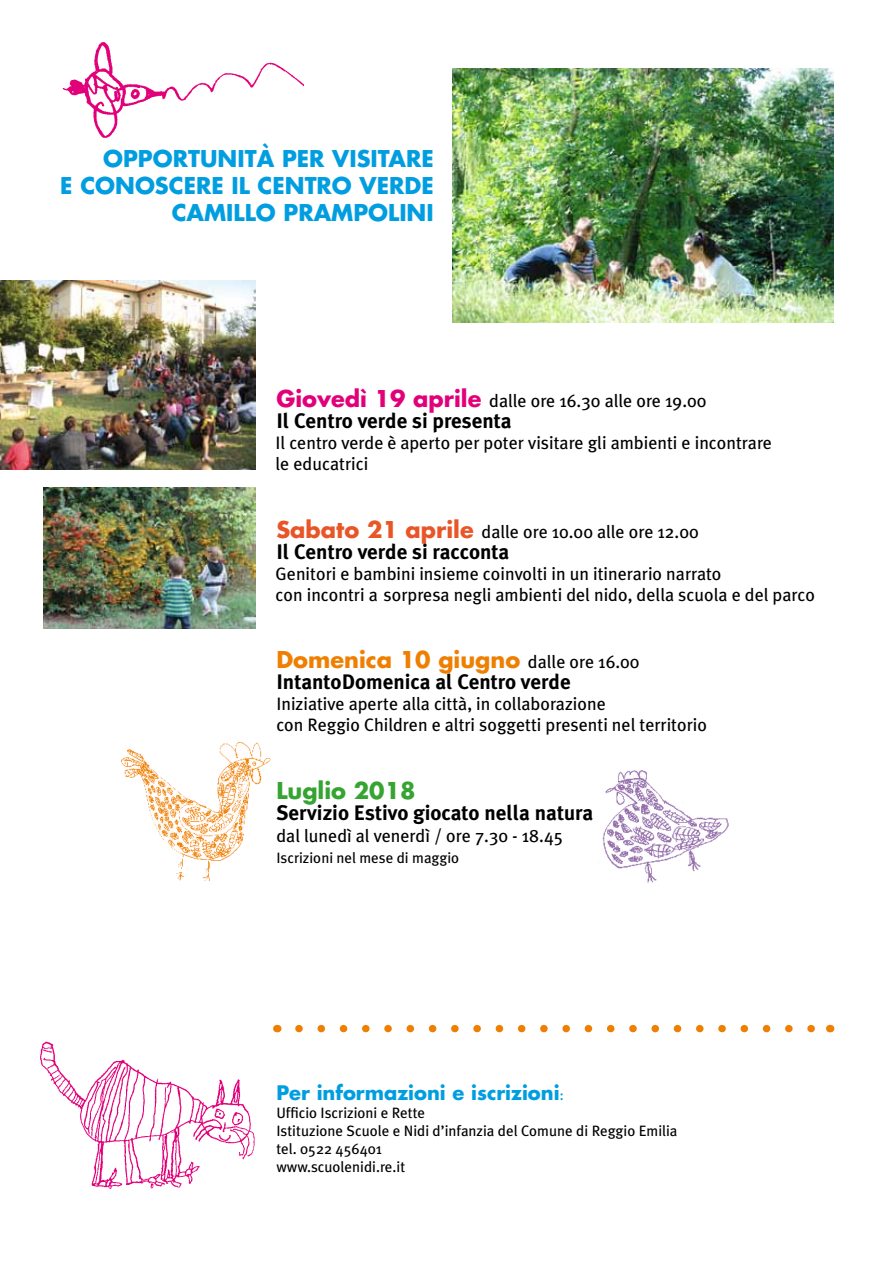
<style>
.page{position:relative;width:893px;height:1263px;background:#fff}
.page>*{position:absolute;margin:0;border:0;box-sizing:border-box;transform-origin:0 0}
.t1{font:700 22.5px/27px "Futura";color:#009ee0;text-align:right}
.t2{font:700 22.5px "Futura";color:#ee7f00}
.t3{font:700 22.5px "Futura";color:#36a431}
.t4{font:700 21px "Meta Plus";color:#000}
.t5{font:700 19.5px "Futura";color:#009ee0}
.t6{font:18px/21px "Meta Plus";color:#000}
.t7{font:15px/18px "Meta Plus";color:#000}
.s1{font-family:"Futura";font-weight:700;font-size:22.5px;color:#e2007a}
.s2{font-family:"Futura";font-weight:700;font-size:22.5px;color:#e85627}
.s3{font-family:"Meta Plus";font-weight:400;font-size:18px;color:#000}
.s4{font-family:"Meta Plus";font-weight:400;font-size:15px}
</style>
<div class="page">
<img style="left:0;top:280px;width:255px;height:190px">
<svg style="left:299px;top:1025px;width:516px;height:7px"></svg>
<img style="left:62px;top:42px;width:241px;height:96px">
<img style="left:602px;top:770px;width:127px;height:113px">
<img style="left:121px;top:742px;width:150px;height:139px">
<img style="left:40px;top:1041px;width:215px;height:149px">
<img style="left:453px;top:68px;width:380px;height:255px">
<img style="left:44px;top:488px;width:211px;height:140px">
<p class="t1" style="left:60px;top:145px;width:375px">OPPORTUNITÀ PER VISITARE<br>E CONOSCERE IL CENTRO VERDE<br>CAMILLO PRAMPOLINI</p>
<p class="t6" style="left:276px;top:390px;width:432px"><span class="s1">Giovedì 19 aprile</span> dalle ore 16.30 alle ore 19.00</p>
<p class="t4" style="left:276px;top:409px;width:237px">Il Centro verde si presenta</p>
<p class="t6" style="left:276px;top:432px;width:498px">Il centro verde è aperto per poter visitare gli ambienti e incontrare le educatrici</p>
<p class="t6" style="left:276px;top:521px;width:424px"><span class="s2">Sabato 21 aprile</span> dalle ore 10.00 alle ore 12.00</p>
<p class="t4" style="left:276px;top:539px;width:234px">Il Centro verde si racconta</p>
<p class="t6" style="left:276px;top:563px;width:541px">Genitori e bambini insieme coinvolti in un itinerario narrato<br>con incontri a sorpresa negli ambienti del nido, della scuola e del parco</p>
<p class="t2" style="left:276px;top:644px;width:365px">Domenica 10 giugno <span class="s3">dalle ore 16.00</span></p>
<p class="t4" style="left:276px;top:670px;width:296px">IntantoDomenica al Centro verde</p>
<p class="t6" style="left:276px;top:693px;width:432px">Iniziative aperte alla città, in collaborazione<br>con Reggio Children e altri soggetti presenti nel territorio</p>
<p class="t3" style="left:276px;top:775px;width:141px">Luglio 2018</p>
<p class="t4" style="left:276px;top:800px;width:318px">Servizio Estivo giocato nella natura</p>
<p class="t6" style="left:276px;top:825px;width:288px">dal lunedì al venerdì / ore 7.30 - 18.45</p>
<p class="t7" style="left:276px;top:849px;width:184px">Iscrizioni nel mese di maggio</p>
<p class="t5" style="left:276px;top:1078px;width:289px">Per informazioni e iscrizioni<span class="s4">:</span></p>
<p class="t7" style="left:276px;top:1103px;width:403px">Ufficio Iscrizioni e Rette<br>Istituzione Scuole e Nidi d’infanzia del Comune di Reggio Emilia tel. 0522 456401<br>www.scuolenidi.re.it</p>
</div>
